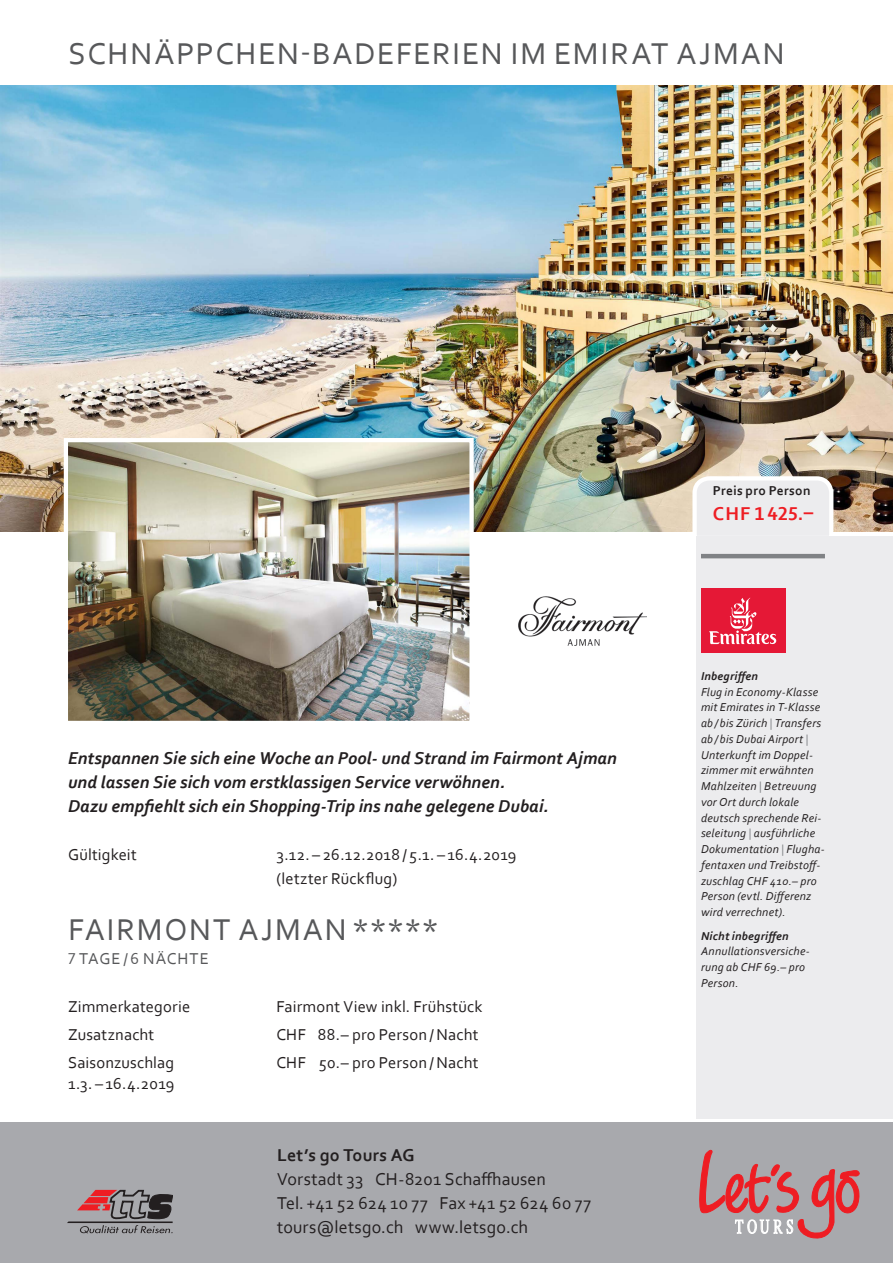
<style>
.page{position:relative;width:893px;height:1263px;background:#fff}
.page>*{position:absolute;margin:0;border:0;box-sizing:border-box;transform-origin:0 0}
.t1{font:31.5px "Corbel";letter-spacing:.06em;color:#57585a}
.t2{font:700 19.5px "Corbel";letter-spacing:.035em;color:#ee1d23}
.t3{font:italic 700 18px/24px "Corbel";letter-spacing:.005em;color:#231f20}
.t4{font:18px/24px "Corbel";letter-spacing:.01em;color:#231f20}
.t5{font:700 18px "Corbel";letter-spacing:.01em;color:#231f20}
.t6{font:16.5px/24px "Corbel";letter-spacing:.01em;color:#231f20}
.t7{font:16.5px "Corbel";letter-spacing:.06em;color:#57585a}
.t8{font:700 13.5px "Corbel";letter-spacing:.025em;color:#231f20}
.t9{font:italic 12px/15.8px "Corbel";letter-spacing:.02em;color:#231f20}
.t10{font:italic 700 12px "Corbel";letter-spacing:.02em;color:#231f20}
.s1{color:#808285}
</style>
<div class="page">
<img style="left:0;top:85px;width:893px;height:446px">
<div style="left:0;top:1123px;width:893px;height:140px;background:#a8a9ad"></div>
<svg style="left:690px;top:474px;width:146px;height:68px;background:#e8e7e7"></svg>
<img style="left:62px;top:436px;width:414px;height:285px">
<div style="left:697px;top:536px;width:196px;height:582px;background:#ececee"></div>
<hr style="left:701px;top:554px;width:124px;height:4px;background:#808285">
<div style="left:701px;top:588px;width:84px;height:65px;background:#e51836"></div>
<svg style="left:709px;top:598px;width:67px;height:46px"></svg>
<img style="left:519px;top:596px;width:127px;height:49px">
<svg style="left:67px;top:1190px;width:106px;height:43px"></svg>
<svg style="left:699px;top:1149px;width:161px;height:90px"></svg>
<h1 class="t1" style="left:69px;top:34px;width:718px">SCHNÄPPCHEN-BADEFERIEN IM EMIRAT AJMAN</h1>
<h3 class="t3" style="left:68px;top:746px;width:550px">Entspannen Sie sich eine Woche an Pool- und Strand im Fairmont Ajman und lassen Sie sich vom erstklassigen Service verwöhnen.<br>Dazu empfiehlt sich ein Shopping-Trip ins nahe gelegene Dubai.</h3>
<h3 class="t6" style="left:68px;top:842px;width:70px">Gültigkeit</h3>
<h3 class="t6" style="left:276px;top:842px;width:242px">3.12. – 26.12.2018 / 5.1. – 16.4.2019 (letzter Rückflug)</h3>
<h1 class="t1" style="left:69px;top:910px;width:372px">FAIRMONT AJMAN *****</h1>
<h3 class="t7" style="left:68px;top:948px;width:142px">7 TAGE/6 NÄCHTE</h3>
<h3 class="t6" style="left:68px;top:994px;width:124px">Zimmerkategorie</h3>
<h3 class="t6" style="left:276px;top:994px;width:208px">Fairmont View inkl. Frühstück</h3>
<h3 class="t6" style="left:68px;top:1022px;width:88px">Zusatznacht</h3>
<h3 class="t6" style="left:276px;top:1022px;width:204px">CHF 88.– pro Person /Nacht</h3>
<h3 class="t6" style="left:68px;top:1050px;width:108px">Saisonzuschlag</h3>
<h3 class="t6" style="left:276px;top:1050px;width:204px">CHF 50.– pro Person /Nacht</h3>
<h3 class="t6" style="left:68px;top:1071px;width:108px">1.3. – 16.4.2019</h3>
<h3 class="t5" style="left:277px;top:1144px;width:139px">Let’s go Tours AG</h3>
<h3 class="t4" style="left:277px;top:1167px;width:315px">Vorstadt 33 CH-8201 Schaffhausen<br>Tel. +41 52 624 10 77 Fax +41 52 624 60 77 tours@letsgo.ch www.letsgo.ch</h3>
<p class="t8" style="left:713px;top:482px;width:99px">Preis pro Person</p>
<h2 class="t2" style="left:713px;top:501px;width:102px">CHF 1 425.–</h2>
<p class="t10" style="left:701px;top:668px;width:58px">Inbegriffen</p>
<p class="t9" style="left:701px;top:683px;width:125px">Flug in Economy-Klasse mit Emirates in T-Klasse ab / bis Zürich <span class="s1">|</span> Transfers ab / bis Dubai Airport <span class="s1">|<br></span>Unterkunft im Doppel&shy;zimmer mit erwähnten<br>Mahlzeiten <span class="s1">|</span> Betreuung vor Ort durch lokale deutsch sprechende Rei&shy;seleitung <span class="s1">|</span> ausführliche<br>Dokumentation <span class="s1">|</span> Flugha&shy;fentaxen und Treibstoff&shy;zuschlag CHF 410.– pro<br>Person (evtl. Differenz wird verrechnet).</p>
<p class="t10" style="left:701px;top:928px;width:89px">Nicht inbegriffen</p>
<p class="t9" style="left:701px;top:943px;width:110px">Annullationsversiche&shy;rung ab CHF 69.– pro<br>Person.</p>
</div>
